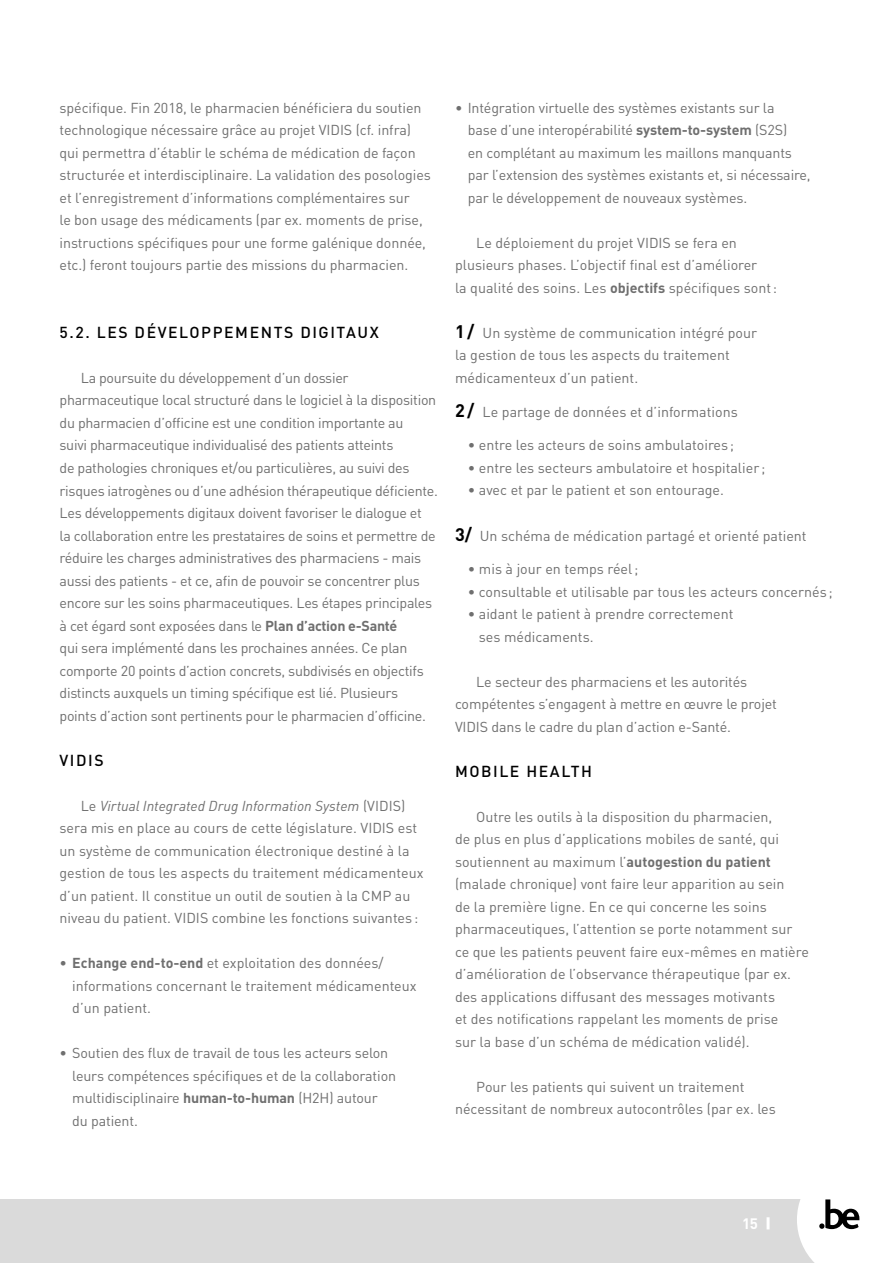
<style>
.page{position:relative;width:893px;height:1263px;background:#fff}
.page>*{position:absolute;margin:0;border:0;box-sizing:border-box;transform-origin:0 0}
.t1{font:500 15.75px "DINOT";letter-spacing:.1em;color:#000}
.t2{font:700 15px "DINOT";color:#fff}
.t3{font:14.25px/22.5px "DINOT";letter-spacing:-.005em;color:#6f6f6f}
.s1{font-weight:700}
.s2{font-style:italic}
.s3{font-weight:700;font-size:18px;color:#000}
</style>
<div class="page">
<div style="left:0;top:1199px;width:893px;height:64px;background:#dadada"></div>
<svg style="left:767px;top:1217px;width:3px;height:12px"></svg>
<svg style="left:797px;top:1199px;width:96px;height:64px;background:#e8e8e8"></svg>
<p class="t3" style="left:60px;top:96px;width:373px">spécifique. Fin 2018, le pharmacien bénéficiera du soutien technologique nécessaire grâce au projet VIDIS (cf. infra) qui permettra d’établir le schéma de médication de façon structurée et interdisciplinaire. La validation des posologies et l’enregistrement d’informations complémentaires sur<br>le bon usage des médicaments (par ex. moments de prise, instructions spécifiques pour une forme galénique donnée, etc.) feront toujours partie des missions du pharmacien.</p>
<p class="t1" style="left:60px;top:322px;width:321px">5.2. LES DÉVELOPPEMENTS DIGITAUX</p>
<p class="t3" style="left:60px;top:366px;width:380px;text-indent:21px">La poursuite du développement d’un dossier pharmaceutique local structuré dans le logiciel à la disposition du pharmacien d’officine est une condition importante au<br>suivi pharmaceutique individualisé des patients atteints<br>de pathologies chroniques et/ou particulières, au suivi des risques iatrogènes ou d’une adhésion thérapeutique déficiente.<br>Les développements digitaux doivent favoriser le dialogue et<br>la collaboration entre les prestataires de soins et permettre de réduire les charges administratives des pharmaciens - mais aussi des patients - et ce, afin de pouvoir se concentrer plus encore sur les soins pharmaceutiques. Les étapes principales à cet égard sont exposées dans le <span class="s1">Plan d’action e-Santé<br></span>qui sera implémenté dans les prochaines années. Ce plan comporte 20 points d’action concrets, subdivisés en objectifs distincts auxquels un timing spécifique est lié. Plusieurs points d’action sont pertinents pour le pharmacien d’officine.</p>
<p class="t1" style="left:60px;top:749px;width:46px">VIDIS</p>
<p class="t3" style="left:60px;top:793px;width:365px;text-indent:21px">Le <span class="s2">Virtual Integrated Drug Information System</span> (VIDIS) sera mis en place au cours de cette législature. VIDIS est un système de communication électronique destiné à la gestion de tous les aspects du traitement médicamenteux d’un patient. Il constitue un outil de soutien à la CMP au niveau du patient. VIDIS combine les fonctions suivantes :</p>
<p class="t3" style="left:72px;top:951px;width:346px;text-indent:-13px">• <span class="s1">Echange end-to-end</span> et exploitation des données/ informations concernant le traitement médicamenteux d’un patient.</p>
<p class="t3" style="left:72px;top:1041px;width:325px;text-indent:-13px">• Soutien des flux de travail de tous les acteurs selon leurs compétences spécifiques et de la collaboration multidisciplinaire <span class="s1">human-to-human</span> (H2H) autour du patient.</p>
<p class="t3" style="left:468px;top:96px;width:344px;text-indent:-13px">• Intégration virtuelle des systèmes existants sur la<br>base d’une interopérabilité <span class="s1">system-to-system</span> (S2S)<br>en complétant au maximum les maillons manquants par l’extension des systèmes existants et, si nécessaire, par le développement de nouveaux systèmes.</p>
<p class="t3" style="left:455px;top:231px;width:324px;text-indent:21px">Le déploiement du projet VIDIS se fera en plusieurs phases. L’objectif final est d’améliorer<br>la qualité des soins. Les <span class="s1">objectifs</span> spécifiques sont:</p>
<p class="t3" style="left:455px;top:321px;width:304px"><span class="s3">1/</span> Un système de communication intégré pour la gestion de tous les aspects du traitement médicamenteux d’un patient.</p>
<p class="t3" style="left:455px;top:400px;width:284px"><span class="s3">2/</span> Le partage de données et d’informations</p>
<p class="t3" style="left:468px;top:433px;width:268px">• entre les acteurs de soins ambulatoires ;</p>
<p class="t3" style="left:468px;top:456px;width:299px">• entre les secteurs ambulatoire et hospitalier ;</p>
<p class="t3" style="left:468px;top:478px;width:258px">• avec et par le patient et son entourage.</p>
<p class="t3" style="left:455px;top:523px;width:353px"><span class="s3">3/</span> Un schéma de médication partagé et orienté patient</p>
<p class="t3" style="left:468px;top:557px;width:172px">• mis à jour en temps réel;</p>
<p class="t3" style="left:468px;top:580px;width:367px">• consultable et utilisable par tous les acteurs concernés ;</p>
<p class="t3" style="left:479px;top:602px;width:256px;text-indent:-11px">• aidant le patient à prendre correctement ses médicaments.</p>
<p class="t3" style="left:455px;top:670px;width:323px;text-indent:21px">Le secteur des pharmaciens et les autorités compétentes s’engagent à mettre en œuvre le projet<br>VIDIS dans le cadre du plan d’action e-Santé.</p>
<p class="t1" style="left:455px;top:760px;width:138px">MOBILE HEALTH</p>
<p class="t3" style="left:455px;top:805px;width:355px;text-indent:21px">Outre les outils à la disposition du pharmacien,<br>de plus en plus d’applications mobiles de santé, qui soutiennent au maximum l’<span class="s1">autogestion du patient </span>(malade chronique) vont faire leur apparition au sein<br>de la première ligne. En ce qui concerne les soins pharmaceutiques, l’attention se porte notamment sur ce que les patients peuvent faire eux-mêmes en matière d’amélioration de l’observance thérapeutique (par ex. des applications diffusant des messages motivants<br>et des notifications rappelant les moments de prise<br>sur la base d’un schéma de médication validé).</p>
<p class="t3" style="left:455px;top:1075px;width:322px;text-indent:21px">Pour les patients qui suivent un traitement nécessitant de nombreux autocontrôles (par ex. les</p>
<p class="t2" style="left:742px;top:1213px;width:17px">15</p>
</div>
